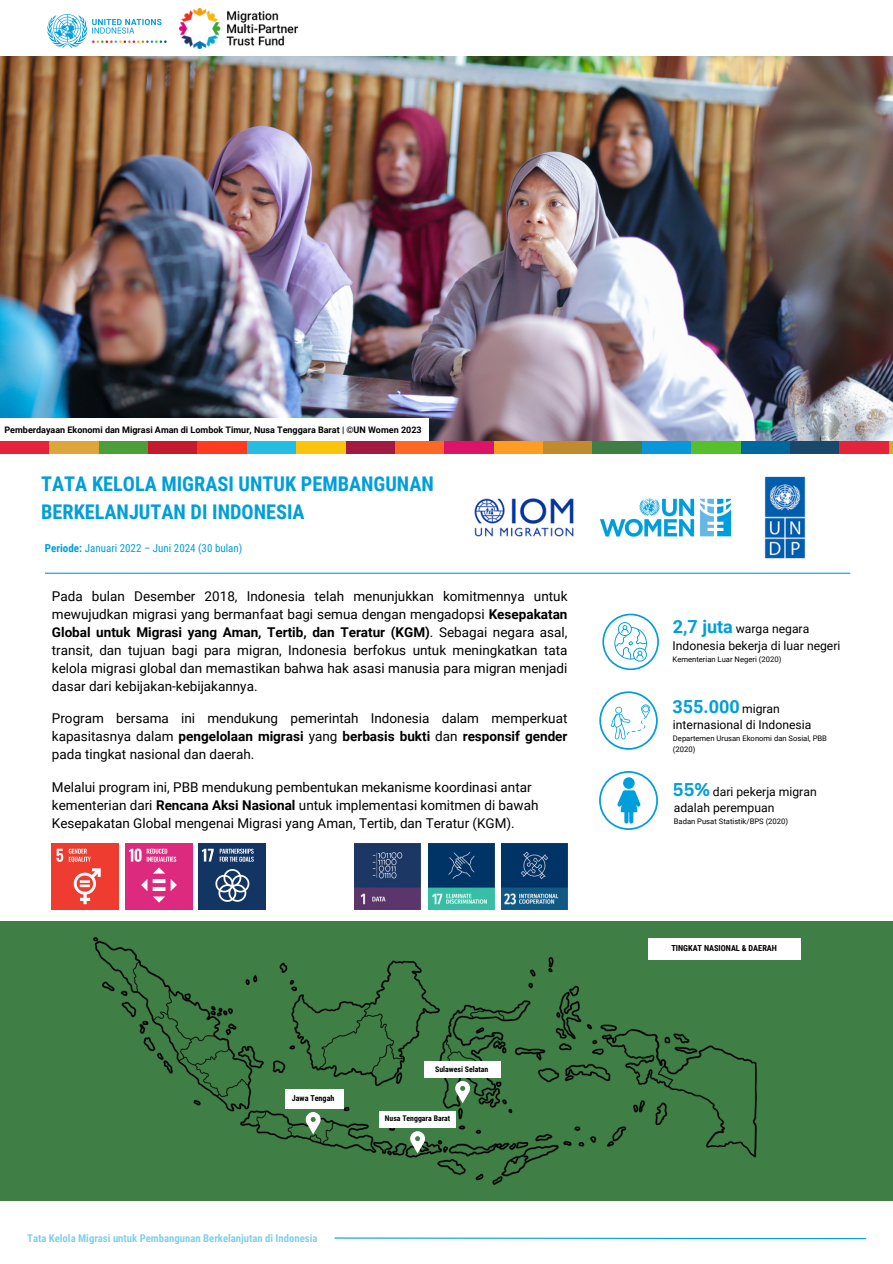
<style>
.page{position:relative;width:893px;height:1264px;background:#fff}
.page>*{position:absolute;margin:0;border:0;box-sizing:border-box;transform-origin:0 0}
.t1{font:700 20.25px/28.2px "Roboto Condensed";color:#009edb}
.t2{font:700 18px "Roboto";color:#009edb}
.t3{font:700 18px "Canva Sans";color:#009edb}
.t4{font:13.5px/18px "Roboto";color:#000;text-align:justify}
.t5{font:12.15px/16.6px "Roboto";color:#000}
.t6{font:10.95px "Roboto Condensed";color:#009edb}
.t7{font:700 10.65px "Roboto Condensed";color:#009edb}
.t8{font:700 9px "Roboto";color:#000}
.t9{font:700 8.25px "Roboto Condensed";color:#000}
.t10{font:700 8.1px "Roboto Condensed";color:#000}
.t11{font:700 7.8px "Roboto Condensed";color:#000}
.t12{font:7.65px/10.2px "Roboto";color:#000}
.s1{font-weight:700}
</style>
<div class="page">
<hr style="left:45px;top:572px;width:805px;height:1px;background:#009edb">
<div style="left:0;top:434px;width:49px;height:20px;background:#e5243b"></div>
<div style="left:49px;top:434px;width:50px;height:20px;background:#dda63a"></div>
<div style="left:99px;top:434px;width:49px;height:20px;background:#4c9f38"></div>
<div style="left:148px;top:434px;width:49px;height:20px;background:#c5192d"></div>
<div style="left:197px;top:434px;width:50px;height:20px;background:#ff3a21"></div>
<div style="left:247px;top:434px;width:49px;height:20px;background:#26bde2"></div>
<div style="left:296px;top:434px;width:50px;height:20px;background:#fcc30b"></div>
<div style="left:346px;top:434px;width:49px;height:20px;background:#a21942"></div>
<div style="left:395px;top:434px;width:49px;height:20px;background:#fd6925"></div>
<div style="left:444px;top:434px;width:50px;height:20px;background:#dd1367"></div>
<div style="left:494px;top:434px;width:49px;height:20px;background:#fd9d24"></div>
<div style="left:543px;top:434px;width:49px;height:20px;background:#bf8b2e"></div>
<div style="left:592px;top:434px;width:50px;height:20px;background:#3f7e44"></div>
<div style="left:642px;top:434px;width:49px;height:20px;background:#0a97d9"></div>
<div style="left:691px;top:434px;width:50px;height:20px;background:#56c02b"></div>
<div style="left:839px;top:434px;width:50px;height:20px;background:#e5243b"></div>
<hr style="left:889px;top:434px;width:3px;height:20px;background:#dda63a">
<svg style="left:334px;top:1237px;width:533px;height:2px"></svg>
<svg style="left:602px;top:613px;width:57px;height:57px"></svg>
<svg style="left:599px;top:691px;width:58px;height:58px"></svg>
<svg style="left:599px;top:771px;width:59px;height:59px"></svg>
<div style="left:623px;top:777px;width:11px;height:11px;background:#009edb;border-radius:50%"></div>
<div style="left:0;top:921px;width:892px;height:279px;background:#3f7e44"></div>
<div style="left:648px;top:938px;width:152px;height:21px;background:#fff"></div>
<img style="left:93px;top:938px;width:663px;height:245px">
<svg style="left:306px;top:1111px;width:14px;height:23px"></svg>
<div style="left:285px;top:1089px;width:59px;height:19px;background:#fff"></div>
<svg style="left:410px;top:1131px;width:15px;height:22px"></svg>
<div style="left:379px;top:1110px;width:77px;height:17px;background:#fff"></div>
<svg style="left:455px;top:1080px;width:15px;height:23px"></svg>
<div style="left:424px;top:1061px;width:77px;height:16px;background:#fff"></div>
<img style="left:474px;top:498px;width:100px;height:39px">
<img style="left:599px;top:498px;width:107px;height:39px">
<img style="left:706px;top:441px;width:145px;height:133px">
<img style="left:354px;top:843px;width:67px;height:66px">
<img style="left:428px;top:843px;width:66px;height:66px">
<img style="left:501px;top:843px;width:66px;height:66px">
<img style="left:52px;top:843px;width:66px;height:66px">
<img style="left:126px;top:843px;width:66px;height:66px">
<img style="left:199px;top:843px;width:66px;height:66px">
<img style="left:0;top:57px;width:892px;height:384px">
<div style="left:0;top:418px;width:428px;height:23px;background:#fff"></div>
<img style="left:47px;top:14px;width:120px;height:34px">
<img style="left:179px;top:8px;width:118px;height:41px">
<p class="t8" style="left:4px;top:424px;width:418px">Pemberdayaan Ekonomi dan Migrasi Aman di Lombok Timur, Nusa Tenggara Barat | ©UN Women 2023</p>
<p class="t1" style="left:41px;top:469px;width:394px">TATA KELOLA MIGRASI UNTUK PEMBANGUNAN<br>BERKELANJUTAN DI INDONESIA</p>
<h2 class="t6" style="left:45px;top:542px;width:199px"><span class="s1">Periode:</span> Januari 2022 – Juni 2024 (30 bulan)</h2>
<p class="t4" style="left:52px;top:587px;width:517px">Pada bulan Desember 2018, Indonesia telah menunjukkan komitmennya untuk mewujudkan migrasi yang bermanfaat bagi semua dengan mengadopsi <span class="s1">Kesepakatan Global untuk Migrasi yang Aman, Tertib, dan Teratur (KGM)</span>. Sebagai negara asal, transit, dan tujuan bagi para migran, Indonesia berfokus untuk meningkatkan tata kelola migrasi global dan memastikan bahwa hak asasi manusia para migran menjadi dasar dari kebijakan-kebijakannya.</p>
<p class="t4" style="left:52px;top:709px;width:517px">Program bersama ini mendukung pemerintah Indonesia dalam memperkuat kapasitasnya dalam <span class="s1">pengelolaan migrasi</span> yang <span class="s1">berbasis bukti</span> dan <span class="s1">responsif gender </span>pada tingkat nasional dan daerah.</p>
<h2 class="t4" style="left:52px;top:778px;width:488px;text-align:left">Melalui program ini, PBB mendukung pembentukan mekanisme koordinasi antar kementerian dari <span class="s1">Rencana Aksi Nasional</span> untuk implementasi komitmen di bawah<br>Kesepakatan Global mengenai Migrasi yang Aman, Tertib, dan Teratur (KGM).</h2>
<p class="t10" style="left:292px;top:1093px;width:44px">Jawa Tengah</p>
<p class="t7" style="left:27px;top:1231px;width:291px">Tata Kelola Migrasi untuk Pembangunan Berkelanjutan di Indonesia</p>
<p class="t11" style="left:435px;top:1064px;width:55px">Sulawesi Selatan</p>
<h1 class="t11" style="left:385px;top:1114px;width:67px">Nusa Tenggara Barat</h1>
<h3 class="t2" style="left:672px;top:616px;width:61px">2,7 juta</h3>
<p class="t5" style="left:672px;top:620px;width:169px;text-indent:63px">warga negara<br>Indonesia bekerja di luar negeri</p>
<p class="t12" style="left:672px;top:654px;width:110px">Kementerian Luar Negeri (2020)</p>
<p class="t2" style="left:672px;top:696px;width:69px">355.000</p>
<p class="t5" style="left:673px;top:700px;width:140px;text-indent:69px">migran internasional di Indonesia</p>
<p class="t12" style="left:673px;top:733px;width:156px">Departemen Urusan Ekonomi dan Sosial, PBB (2020)</p>
<p class="t5" style="left:673px;top:783px;width:144px;text-indent:39px">dari pekerja migran adalah perempuan</p>
<p class="t12" style="left:673px;top:816px;width:116px">Badan Pusat Statistik/BPS (2020)</p>
<p class="t3" style="left:673px;top:776px;width:39px">55%</p>
<p class="t9" style="left:671px;top:943px;width:107px">TINGKAT NASIONAL &amp; DAERAH</p>
</div>
